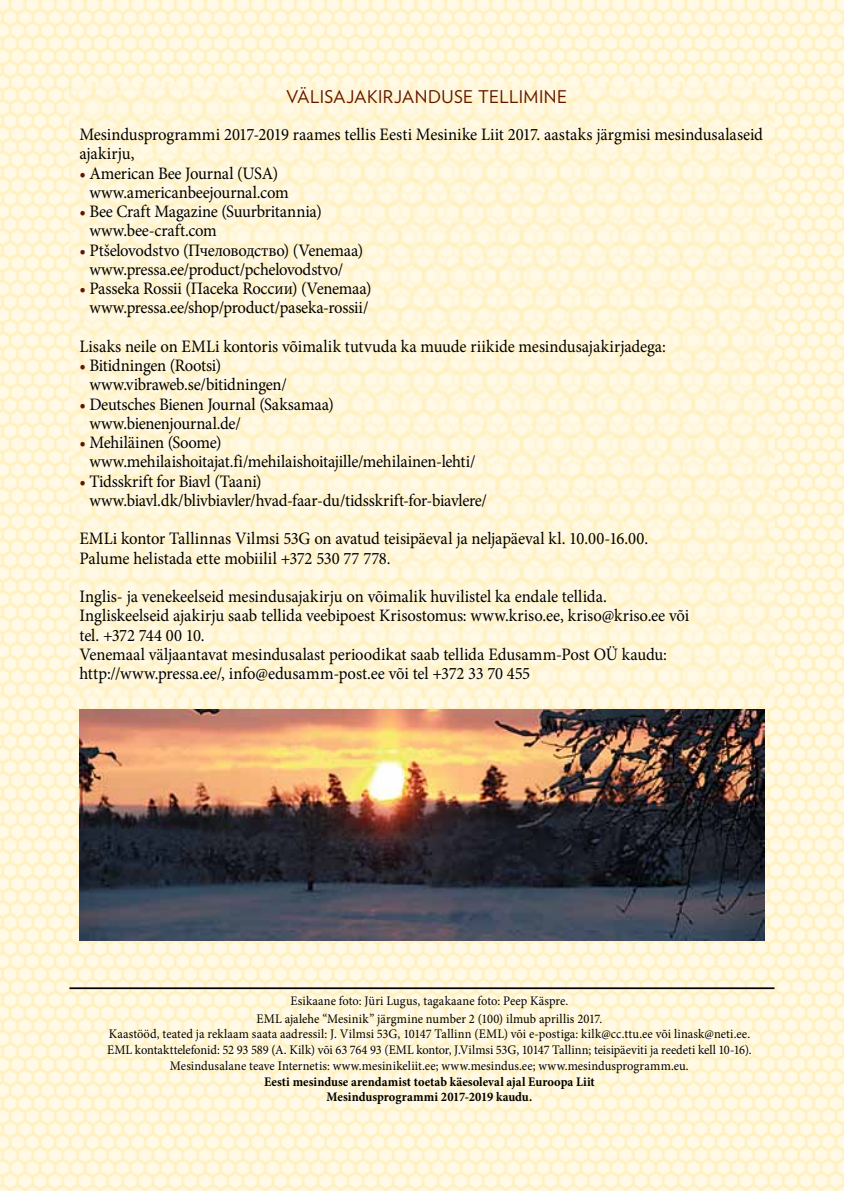
<style>
.page{position:relative;width:844px;height:1191px;background:#fff}
.page>*{position:absolute;margin:0;border:0;box-sizing:border-box;transform-origin:0 0}
.t1{font:17.5px/19.2px "Minion Pro";letter-spacing:-.01em;color:#000;scale:.95 1}
.t2{font:17.5px "Verlag";letter-spacing:.025em;color:#621600}
.t3{font:13.12px/15.8px "Minion Pro";letter-spacing:.005em;color:#000;text-align:center;scale:.95 1}
.t4{font:700 13.12px/15.8px "Minion Pro";letter-spacing:.005em;color:#000;text-align:center;scale:.95 1}
.s1{color:#621600}
</style>
<div class="page">
<img style="left:0;top:0;width:843px;height:1191px">
<hr style="left:69px;top:987px;width:705px;height:2px;background:#000">
<img style="left:69px;top:82px;width:705px;height:616px">
<img style="left:79px;top:709px;width:685px;height:231px">
<p class="t2" style="left:286px;top:84px;width:282px">VÄLISAJAKIRJANDUSE TELLIMINE</p>
<p class="t1" style="left:79px;top:125px;width:720px">Mesindusprogrammi 2017-2019 raames tellis Eesti Mesinike Liit 2017. aastaks järgmisi mesindusalaseid ajakirju,</p>
<p class="t1" style="left:89px;top:163px;width:211px;text-indent:-10px"><span class="s1">•</span> American Bee Journal (USA) www.americanbeejournal.com</p>
<p class="t1" style="left:89px;top:202px;width:246px;text-indent:-10px"><span class="s1">•</span> Bee Craft Magazine (Suurbritannia) www.bee-craft.com</p>
<p class="t1" style="left:79px;top:240px;width:300px;text-align:center"><span class="s1">•</span> Ptšelovodstvo (Пчeлoвoдcтвo) (Venemaa) www.pressa.ee/product/pchelovodstvo/</p>
<p class="t1" style="left:79px;top:279px;width:309px;text-align:center"><span class="s1">•</span> Passeka Rossii (Пaceka Roccии) (Venemaa) www.pressa.ee/shop/product/paseka-rossii/</p>
<p class="t1" style="left:79px;top:337px;width:619px">Lisaks neile on EMLi kontoris võimalik tutvuda ka muude riikide mesindusajakirjadega:</p>
<p class="t1" style="left:89px;top:356px;width:209px;text-indent:-10px"><span class="s1">•</span> Bitidningen (Rootsi) www.vibraweb.se/bitidningen/</p>
<p class="t1" style="left:89px;top:394px;width:259px;text-indent:-10px"><span class="s1">•</span> Deutsches Bienen Journal (Saksamaa) www.bienenjournal.de/</p>
<p class="t1" style="left:89px;top:433px;width:408px;text-indent:-10px"><span class="s1">•</span> Mehiläinen (Soome) www.mehilaishoitajat.fi/mehilaishoitajille/mehilainen-lehti/</p>
<p class="t1" style="left:89px;top:471px;width:420px;text-indent:-10px"><span class="s1">•</span> Tidsskrift for Biavl (Taani) www.biavl.dk/blivbiavler/hvad-faar-du/tidsskrift-for-biavlere/</p>
<p class="t1" style="left:79px;top:529px;width:600px">EMLi kontor Tallinnas Vilmsi 53G on avatud teisipäeval ja neljapäeval kl. 10.00-16.00.<br>Palume helistada ette mobiilil +372 530 77 778.</p>
<p class="t1" style="left:79px;top:587px;width:643px">Inglis- ja venekeelseid mesindusajakirju on võimalik huvilistel ka endale tellida.<br>Ingliskeelseid ajakirju saab tellida veebipoest Krisostomus: www.kriso.ee, kriso@kriso.ee või tel. +372 744 00 10.<br>Venemaal väljaantavat mesindusalast perioodikat saab tellida Edusamm-Post OÜ kaudu: http://www.pressa.ee/, info@edusamm-post.ee või tel +372 33 70 455</p>
<p class="t3" style="left:290px;top:993px;width:294px">Esikaane foto: Jüri Lugus, tagakaane foto: Peep Käspre.</p>
<p class="t3" style="left:107px;top:1010px;width:679px">EML ajalehe “Mesinik” järgmine number 2 (100) ilmub aprillis 2017.<br>Kaastööd, teated ja reklaam saata aadressil: J. Vilmsi 53G, 10147 Tallinn (EML) või e-postiga: kilk@cc.ttu.ee või linask@neti.ee.<br>EML kontakttelefonid: 52 93 589 (A. Kilk) või 63 764 93 (EML kontor, J.Vilmsi 53G, 10147 Tallinn; teisipäeviti ja reedeti kell 10-16).<br>Mesindusalane teave Internetis: www.mesinikeliit.ee; www.mesindus.ee; www.mesindusprogramm.eu.</p>
<p class="t4" style="left:264px;top:1073px;width:349px">Eesti mesinduse arendamist toetab käesoleval ajal Euroopa Liit<br>Mesindusprogrammi 2017-2019 kaudu.</p>
</div>
